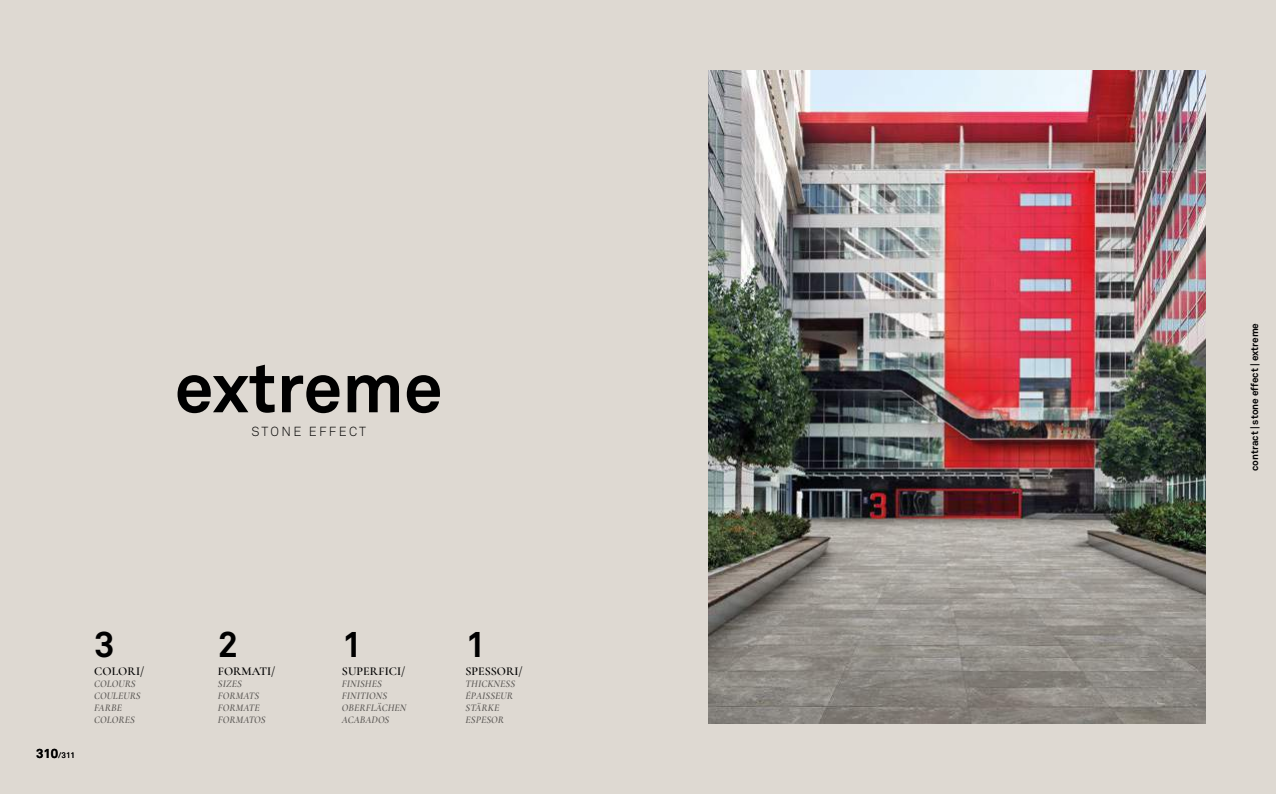
<style>
.page{position:relative;width:1276px;height:794px;background:#ded9d2}
.page>*{position:absolute;margin:0;border:0;box-sizing:border-box;transform-origin:0 0}
.t1{font:700 69.7px "Akkurat Std";color:#000}
.t2{font:700 36px "Akkurat Std";color:#000}
.t3{font:300 13px "Akkurat Std";letter-spacing:.18em;color:#000}
.t4{font:600 12px "Cormorant Garamond";letter-spacing:.005em;color:#000}
.t5{font:italic 600 10px/12px "Cormorant Garamond";letter-spacing:.01em;color:#5a5754}
.t6{font:700 10px "Akkurat Std";color:#000}
.t7{font:8px "Akkurat Std";color:#000}
.s1{font-weight:700;font-size:13px}
</style>
<div class="page">
<img style="left:709px;top:71px;width:496px;height:652px">
<h1 class="t1" style="left:175px;top:345px;width:269px">extreme</h1>
<h3 class="t3" style="left:251px;top:424px;width:116px">STONE EFFECT</h3>
<p class="t7" style="left:36px;top:750px;width:41px"><span class="s1">310</span>/311</p>
<h2 class="t2" style="left:94px;top:622px;width:22px">3</h2>
<p class="t4" style="left:94px;top:664px;width:52px">COLORI/</p>
<p class="t5" style="left:94px;top:678px;width:48px">COLOURS<br>COULEURS<br>FARBE<br>COLORES</p>
<h2 class="t2" style="left:218px;top:622px;width:22px">2</h2>
<p class="t4" style="left:218px;top:664px;width:59px">FORMATI/</p>
<p class="t5" style="left:218px;top:678px;width:49px">SIZES<br>FORMATS<br>FORMATE<br>FORMATOS</p>
<h2 class="t2" style="left:342px;top:622px;width:22px">1</h2>
<p class="t4" style="left:342px;top:664px;width:65px">SUPERFICI/</p>
<p class="t5" style="left:342px;top:678px;width:66px">FINISHES<br>FINITIONS<br>OBERFLÄCHEN<br>ACABADOS</p>
<h2 class="t2" style="left:465px;top:622px;width:22px">1</h2>
<p class="t4" style="left:465px;top:664px;width:59px">SPESSORI/</p>
<p class="t5" style="left:465px;top:678px;width:51px">THICKNESS<br>ÉPAISSEUR<br>STÄRKE<br>ESPESOR</p>
<p class="t6" style="left:1248px;top:471px;width:150px;rotate:-90deg">contract | stone effect | extreme</p>
</div>
